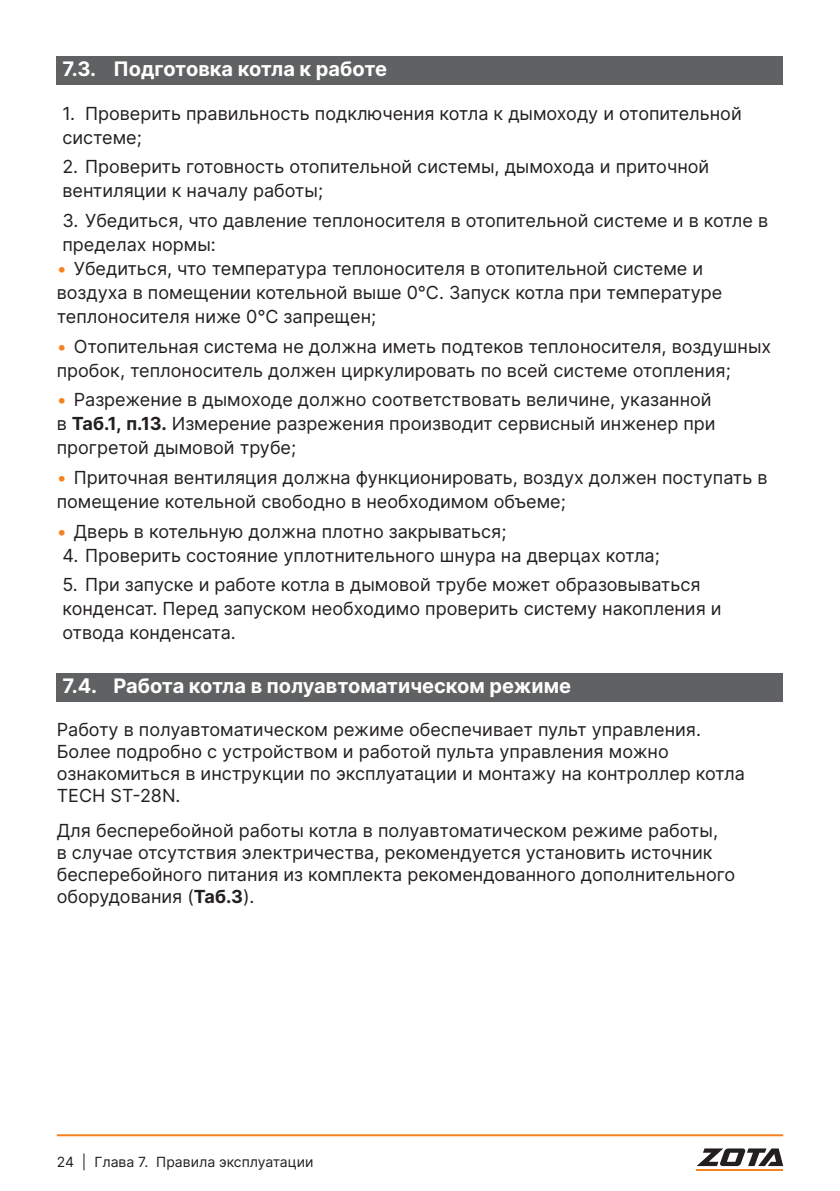
<style>
.page{position:relative;width:840px;height:1191px;background:#fff}
.page>*{position:absolute;margin:0;border:0;box-sizing:border-box;transform-origin:0 0}
.t1{font:700 20px "Inter";color:#fff}
.t2{font:18px/24px "Inter";color:#231f20}
.t3{font:14px "Inter";color:#231f20}
.s1{color:#f58220}
.s2{font-weight:700}
</style>
<div class="page">
<hr style="left:57px;top:1134px;width:725px;height:2px;background:#f58220">
<svg style="left:697px;top:1148px;width:85px;height:18px"></svg>
<hr style="left:696px;top:1169px;width:86px;height:2px;background:#f58220">
<div style="left:57px;top:57px;width:725px;height:28px;background:#5f6162"></div>
<div style="left:57px;top:673px;width:725px;height:29px;background:#5f6162"></div>
<p class="t1" style="left:62px;top:54px;width:326px">7.3. Подготовка котла к работе</p>
<p class="t2" style="left:62px;top:101px;width:680px">1. Проверить правильность подключения котла к дымоходу и отопительной системе;</p>
<p class="t2" style="left:62px;top:154px;width:648px">2. Проверить готовность отопительной системы, дымохода и приточной вентиляции к началу работы;</p>
<p class="t2" style="left:62px;top:208px;width:707px">3. Убедиться, что давление теплоносителя в отопительной системе и в котле в пределах нормы:</p>
<p class="t2" style="left:57px;top:256px;width:666px"><span class="s1">•</span> Убедиться, что температура теплоносителя в отопительной системе и воздуха в помещении котельной выше 0°C. Запуск котла при температуре теплоносителя ниже 0°C запрещен;</p>
<p class="t2" style="left:57px;top:334px;width:715px"><span class="s1">•</span> Отопительная система не должна иметь подтеков теплоносителя, воздушных пробок, теплоноситель должен циркулировать по всей системе отопления;</p>
<p class="t2" style="left:57px;top:387px;width:660px"><span class="s1">•</span> Разрежение в дымоходе должно соответствовать величине, указанной в <span class="s2">Таб.1, п.13.</span> Измерение разрежения производит сервисный инженер при прогретой дымовой трубе;</p>
<p class="t2" style="left:57px;top:465px;width:711px"><span class="s1">•</span> Приточная вентиляция должна функционировать, воздух должен поступать в помещение котельной свободно в необходимом объеме;</p>
<p class="t2" style="left:57px;top:518px;width:451px"><span class="s1">•</span> Дверь в котельную должна плотно закрываться;</p>
<p class="t2" style="left:62px;top:542px;width:598px">4. Проверить состояние уплотнительного шнура на дверцах котла;</p>
<p class="t2" style="left:62px;top:572px;width:660px">5. При запуске и работе котла в дымовой трубе может образовываться конденсат. Перед запуском необходимо проверить систему накопления и отвода конденсата.</p>
<p class="t1" style="left:62px;top:671px;width:510px">7.4. Работа котла в полуавтоматическом режиме</p>
<p class="t2" style="left:57px;top:718px;width:689px;line-height:22px">Работу в полуавтоматическом режиме обеспечивает пульт управления.<br>Более подробно с устройством и работой пульта управления можно ознакомиться в инструкции по эксплуатации и монтажу на контроллер котла TECH ST-28N.</p>
<p class="t2" style="left:57px;top:818px;width:679px;line-height:22px">Для бесперебойной работы котла в полуавтоматическом режиме работы,<br>в случае отсутствия электричества, рекомендуется установить источник бесперебойного питания из комплекта рекомендованного дополнительного оборудования (<span class="s2">Таб.3</span>).</p>
<p class="t3" style="left:57px;top:1151px;width:258px">24 | Глава 7. Правила эксплуатации</p>
</div>
